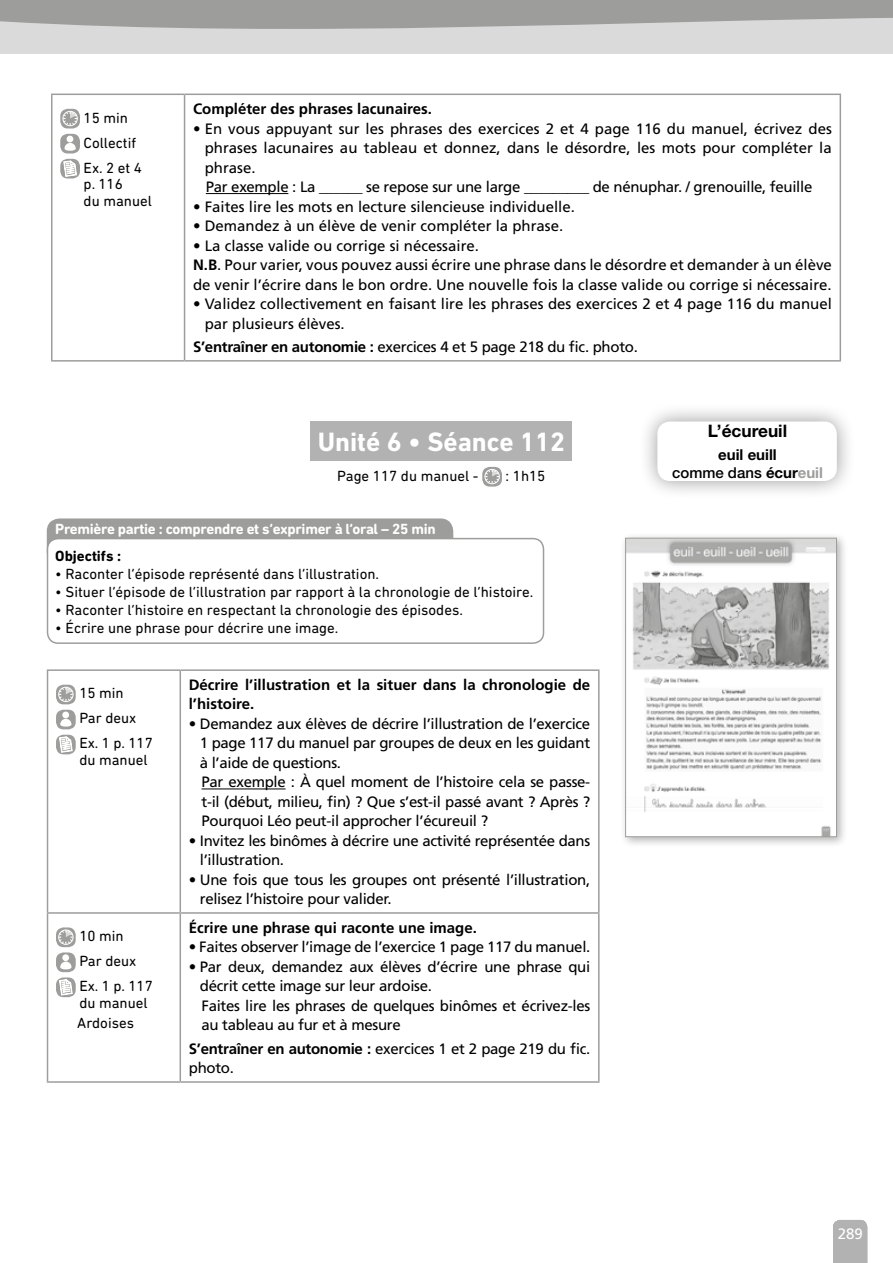
<style>
.page{position:relative;width:893px;height:1263px;background:#fff}
.page>*{position:absolute;margin:0;border:0;box-sizing:border-box;transform-origin:0 0}
.t1{font:700 27px "DIN Next LT Pro";color:#fff}
.t2{font:700 17.25px "Helvetica Neue LT Std";color:#000}
.t3{font:15px/19.5px "Frutiger LT Std";letter-spacing:-.02em;color:#000}
.t4{font:15px/19.5px "Frutiger LT Std";color:#000}
.t5{font:15px/25px "DIN Next Rounded LT Pro";color:#000}
.t6{font:700 15px/19.5px "Frutiger LT Std";color:#000}
.t7{font:700 15px "DIN Next Rounded LT Pro";letter-spacing:-.02em;color:#fff}
.t8{font:500 15px "Helvetica Neue LT Std";color:#000}
.t9{font:700 15px "DIN Next Rounded LT Pro";color:#000}
.t10{font:700 15px "Helvetica Neue LT Std";color:#000}
.t11{font:15px "Frutiger LT Std";color:#fff}
.s1{font-weight:700}
.s2{font-weight:700;color:#9d9d9c}
</style>
<div class="page">
<div style="left:0;top:6px;width:893px;height:48px;background:#dadada"></div>
<svg style="left:0;top:13px;width:893px;height:16px"></svg>
<svg style="left:833px;top:1220px;width:34px;height:43px"></svg>
<div style="left:0;top:0;width:893px;height:13px;background:#9d9d9c"></div>
<svg style="left:60px;top:95px;width:780px;height:265px"></svg>
<hr style="left:51px;top:94px;width:134px;height:1px;background:#9d9d9c">
<hr style="left:51px;top:95px;width:2px;height:265px;background:#9d9d9c">
<hr style="left:185px;top:94px;width:656px;height:1px;background:#9d9d9c">
<hr style="left:840px;top:95px;width:1px;height:265px;background:#9d9d9c">
<hr style="left:51px;top:360px;width:134px;height:2px;background:#9d9d9c">
<hr style="left:185px;top:360px;width:656px;height:2px;background:#9d9d9c">
<hr style="left:184px;top:95px;width:1px;height:265px;background:#9d9d9c">
<div style="left:60px;top:109px;width:20px;height:19px;background:#9d9d9c;border-radius:8px"></div>
<div style="left:62px;top:111px;width:16px;height:15px;border:1px solid #fff;border-radius:50%"></div>
<svg style="left:63px;top:111px;width:14px;height:15px"></svg>
<div style="left:60px;top:134px;width:20px;height:19px;background:#9d9d9c;border-radius:8px"></div>
<svg style="left:64px;top:136px;width:12px;height:15px"></svg>
<div style="left:60px;top:159px;width:20px;height:19px;background:#9d9d9c;border-radius:8px"></div>
<svg style="left:63px;top:160px;width:14px;height:17px"></svg>
<hr style="left:206px;top:193px;width:82px;height:1px;background:#000">
<div style="left:620px;top:532px;width:228px;height:316px;background:#000;opacity:.3"></div>
<img style="left:627px;top:540px;width:208px;height:295px">
<div style="left:625px;top:538px;width:212px;height:299px;border:1px solid #9d9d9c"></div>
<div style="left:47px;top:518px;width:406px;height:47px;background:#9d9d9c;border-radius:13px"></div>
<div style="left:48px;top:539px;width:495px;height:104px;background:#fff;border-radius:11px"></div>
<div style="left:47px;top:538px;width:497px;height:106px;border:2px solid #9d9d9c;border-radius:11px"></div>
<svg style="left:48px;top:671px;width:238px;height:410px"></svg>
<hr style="left:47px;top:669px;width:133px;height:2px;background:#9d9d9c">
<hr style="left:47px;top:671px;width:1px;height:241px;background:#9d9d9c">
<hr style="left:180px;top:669px;width:420px;height:2px;background:#9d9d9c">
<hr style="left:180px;top:671px;width:1px;height:241px;background:#9d9d9c">
<hr style="left:598px;top:671px;width:2px;height:241px;background:#9d9d9c">
<hr style="left:47px;top:912px;width:133px;height:2px;background:#9d9d9c">
<hr style="left:47px;top:914px;width:1px;height:167px;background:#9d9d9c">
<hr style="left:180px;top:912px;width:420px;height:2px;background:#9d9d9c">
<hr style="left:180px;top:914px;width:1px;height:167px;background:#9d9d9c">
<hr style="left:598px;top:914px;width:2px;height:167px;background:#9d9d9c">
<hr style="left:47px;top:1081px;width:133px;height:2px;background:#9d9d9c">
<hr style="left:180px;top:1081px;width:420px;height:2px;background:#9d9d9c">
<div style="left:56px;top:685px;width:20px;height:19px;background:#9d9d9c;border-radius:8px"></div>
<div style="left:58px;top:687px;width:16px;height:15px;border:1px solid #fff;border-radius:50%"></div>
<svg style="left:59px;top:687px;width:14px;height:14px"></svg>
<div style="left:56px;top:710px;width:20px;height:19px;background:#9d9d9c;border-radius:8px"></div>
<div style="left:62px;top:711px;width:7px;height:7px;background:#fff;border-radius:50%"></div>
<svg style="left:60px;top:719px;width:11px;height:8px"></svg>
<div style="left:56px;top:735px;width:20px;height:19px;background:#9d9d9c;border-radius:8px"></div>
<svg style="left:59px;top:736px;width:14px;height:17px"></svg>
<hr style="left:202px;top:788px;width:84px;height:1px;background:#000">
<div style="left:56px;top:927px;width:20px;height:20px;background:#9d9d9c;border-radius:8px"></div>
<div style="left:58px;top:929px;width:16px;height:16px;border:1px solid #fff;border-radius:50%"></div>
<svg style="left:59px;top:930px;width:14px;height:14px"></svg>
<div style="left:56px;top:952px;width:20px;height:20px;background:#9d9d9c;border-radius:8px"></div>
<div style="left:62px;top:954px;width:7px;height:7px;background:#fff;border-radius:50%"></div>
<svg style="left:60px;top:961px;width:11px;height:9px"></svg>
<div style="left:56px;top:977px;width:20px;height:20px;background:#9d9d9c;border-radius:8px"></div>
<svg style="left:59px;top:979px;width:14px;height:17px"></svg>
<div style="left:311px;top:421px;width:261px;height:40px;background:#b3b2b2"></div>
<div style="left:638px;top:402px;width:218px;height:98px;background:#000;opacity:.4"></div>
<div style="left:657px;top:421px;width:180px;height:60px;background:#fff;border-radius:13px"></div>
<svg style="left:482px;top:467px;width:20px;height:20px"></svg>
<div style="left:484px;top:469px;width:16px;height:15px;border:1px solid #fff;border-radius:50%"></div>
<svg style="left:485px;top:469px;width:14px;height:15px"></svg>
<p class="t5" style="left:84px;top:105px;width:60px">15 min<br>Collectif<br>Ex. 2 et 4</p>
<p class="t5" style="left:84px;top:176px;width:70px;line-height:16.5px">p. 116<br>du manuel</p>
<p class="t6" style="left:193px;top:99px;width:240px">Compléter des phrases lacunaires.</p>
<p class="t4" style="left:205px;top:119px;width:629px;text-indent:-12px">• En vous appuyant sur les phrases des exercices 2 et 4 page 116 du manuel, écrivez des phrases lacunaires au tableau et donnez, dans le désordre, les mots pour compléter la phrase.<br>Par exemple : La ______ se repose sur une large _________ de nénuphar. / grenouille, feuille</p>
<p class="t4" style="left:193px;top:197px;width:383px">• Faites lire les mots en lecture silencieuse individuelle.</p>
<p class="t4" style="left:193px;top:216px;width:372px">• Demandez à un élève de venir compléter la phrase.</p>
<p class="t4" style="left:193px;top:236px;width:640px">• La classe valide ou corrige si nécessaire.<br><span class="s1">N.B</span>. Pour varier, vous pouvez aussi écrire une phrase dans le désordre et demander à un élève de venir l’écrire dans le bon ordre. Une nouvelle fois la classe valide ou corrige si nécessaire.</p>
<p class="t4" style="left:205px;top:294px;width:629px;text-indent:-12px">• Validez collectivement en faisant lire les phrases des exercices 2 et 4 page 116 du manuel par plusieurs élèves.</p>
<p class="t3" style="left:193px;top:337px;width:446px"><span class="s1">S’entraîner en autonomie :</span> exercices 4 et 5 page 218 du fic. photo.</p>
<h1 class="t1" style="left:318px;top:426px;width:249px">Unité 6 • Séance 112</h1>
<p class="t2" style="left:708px;top:420px;width:81px">L’écureuil</p>
<p class="t10" style="left:718px;top:445px;width:60px">euil euill</p>
<p class="t5" style="left:337px;top:463px;width:143px">Page 117 du manuel -</p>
<p class="t8" style="left:672px;top:463px;width:152px">comme dans <span class="s1">écur</span><span class="s2">euil</span></p>
<p class="t5" style="left:506px;top:463px;width:41px">: 1h15</p>
<p class="t7" style="left:55px;top:520px;width:382px">Première partie : comprendre et s’exprimer à l’oral – 25 min</p>
<p class="t9" style="left:55px;top:547px;width:67px">Objectifs :</p>
<p class="t5" style="left:55px;top:562px;width:325px">• Raconter l’épisode représenté dans l’illustration.</p>
<p class="t5" style="left:55px;top:580px;width:480px">• Situer l’épisode de l’illustration par rapport à la chronologie de l’histoire.</p>
<p class="t5" style="left:55px;top:598px;width:409px">• Raconter l’histoire en respectant la chronologie des épisodes.</p>
<p class="t5" style="left:55px;top:616px;width:285px">• Écrire une phrase pour décrire une image.</p>
<p class="t5" style="left:79px;top:681px;width:75px">15 min<br>Par deux<br>Ex. 1 p. 117</p>
<p class="t5" style="left:79px;top:747px;width:70px">du manuel</p>
<p class="t5" style="left:79px;top:923px;width:75px">10 min<br>Par deux<br>Ex. 1 p. 117</p>
<p class="t5" style="left:77px;top:992px;width:72px;line-height:20.7px">du manuel<br>Ardoises</p>
<p class="t6" style="left:189px;top:675px;width:403px">Décrire l’illustration et la situer dans la chronologie de l’histoire.</p>
<p class="t3" style="left:200px;top:714px;width:392px;text-indent:-11px">• Demandez aux élèves de décrire l’illustration de l’exercice 1 page 117 du manuel par groupes de deux en les guidant à l’aide de questions.<br>Par exemple : À quel moment de l’histoire cela se passe&shy;t-il (début, milieu, fin) ? Que s’est-il passé avant ? Après ?<br>Pourquoi Léo peut-il approcher l’écureuil ?</p>
<p class="t3" style="left:200px;top:831px;width:392px;text-indent:-11px">• Invitez les binômes à décrire une activité représentée dans l’illustration.</p>
<p class="t3" style="left:200px;top:870px;width:392px;text-indent:-11px">• Une fois que tous les groupes ont présenté l’illustration, relisez l’histoire pour valider.</p>
<p class="t6" style="left:189px;top:918px;width:290px">Écrire une phrase qui raconte une image.</p>
<p class="t3" style="left:189px;top:937px;width:403px">• Faites observer l’image de l’exercice 1 page 117 du manuel.</p>
<p class="t3" style="left:200px;top:957px;width:392px;text-indent:-11px">• Par deux, demandez aux élèves d’écrire une phrase qui décrit cette image sur leur ardoise.<br>Faites lire les phrases de quelques binômes et écrivez-les au tableau au fur et à mesure</p>
<p class="t3" style="left:189px;top:1039px;width:403px"><span class="s1">S’entraîner en autonomie :</span> exercices 1 et 2 page 219 du fic. photo.</p>
<p class="t11" style="left:838px;top:1224px;width:27px">289</p>
</div>
